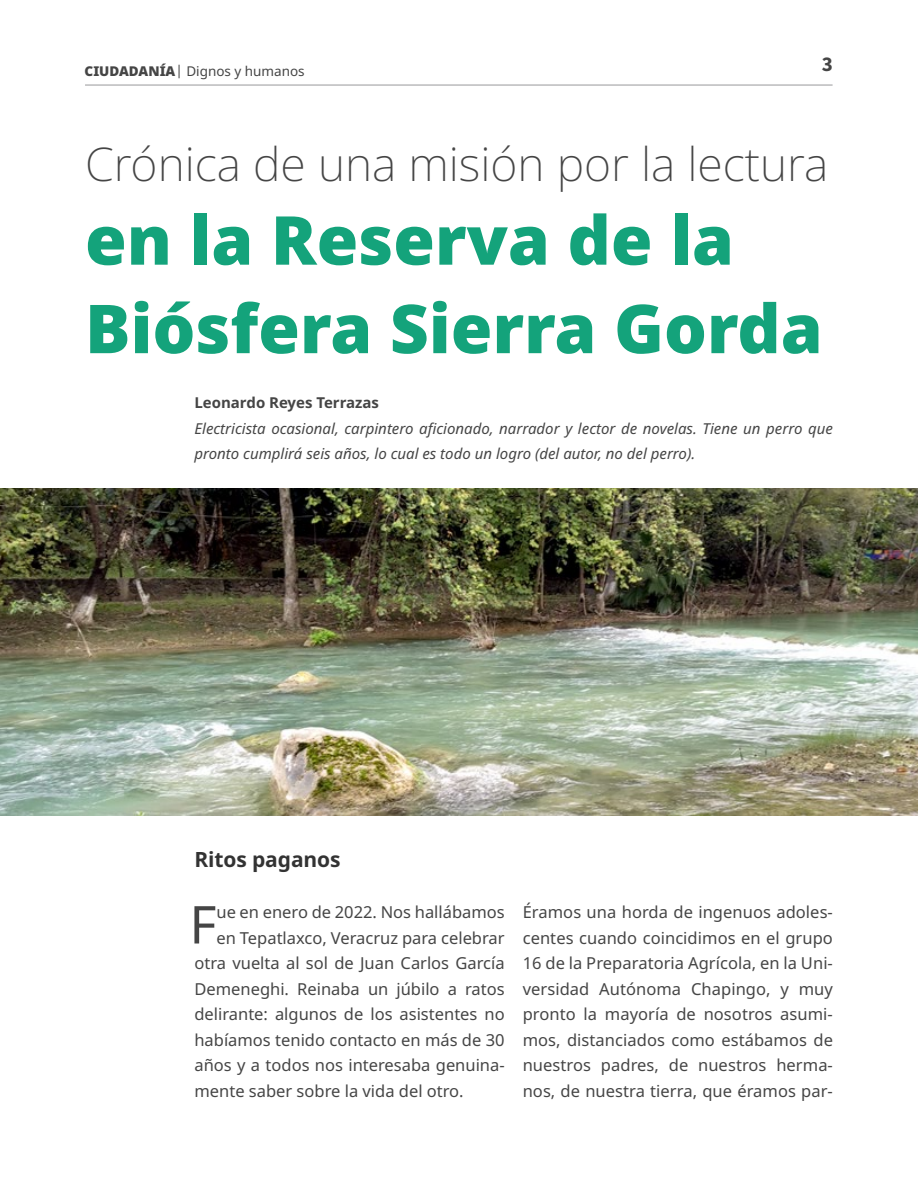
<style>
.page{position:relative;width:918px;height:1188px;background:#fff}
.page>*{position:absolute;margin:0;border:0;box-sizing:border-box;transform-origin:0 0}
.t1{font:900 67.5px/88.5px "Noto Sans";color:#14a37b}
.t2{font:52.2px "Noto Sans";color:#454545}
.t3{font:200 46.5px "Noto Sans";color:#454545}
.t4{font:700 21px "Noto Sans";letter-spacing:-.005em;color:#333}
.t5{font:700 21px "Source Sans Pro";color:#454545}
.t6{font:16.5px/25.5px "Noto Sans";color:#454545;text-align:justify}
.descripcion-autor-italic{font:italic 15px/25.5px "Noto Sans";color:#454545}
.autor{font:700 15px "Noto Sans";color:#454545}
.t7{font:13.5px "Noto Sans";color:#454545}
.s1{font-weight:900}
</style>
<div class="page">
<hr style="left:85px;top:85px;width:748px;height:1px;background:#98989a">
<img style="left:0;top:489px;width:918px;height:327px">
<p class="t7" style="left:85px;top:64px;width:222px"><span class="s1">CIUDADANÍA</span>| Dignos y humanos</p>
<p class="t5" style="left:822px;top:51px;width:13px">3</p>
<h1 class="t3" style="left:85px;top:137px;width:745px">Crónica de una misión por la lectura</h1>
<h1 class="t1" style="left:85px;top:197px;width:739px">en la Reserva de la<br>Biósfera Sierra Gorda</h1>
<p class="autor" style="left:194px;top:394px;width:186px">Leonardo Reyes Terrazas</p>
<p class="descripcion-autor-italic" style="left:194px;top:416px;width:640px">Electricista ocasional, carpintero aficionado, narrador y lector de novelas. Tiene un perro que pronto cumplirá seis años, lo cual es todo un logro (del autor, no del perro).</p>
<h2 class="t4" style="left:194px;top:847px;width:148px">Ritos paganos</h2>
<p class="t2" style="left:189px;top:895px;width:29px">F</p>
<p class="t6" style="left:216px;top:900px;width:290px">ue en enero de 2022. Nos hallábamos</p>
<p class="t6" style="left:216px;top:925px;width:290px">en Tepatlaxco, Veracruz para celebrar</p>
<p class="t6" style="left:194px;top:951px;width:312px">otra vuelta al sol de Juan Carlos García</p>
<p class="t6" style="left:194px;top:976px;width:312px">Demeneghi. Reinaba un júbilo a ratos</p>
<p class="t6" style="left:194px;top:1002px;width:312px">delirante: algunos de los asistentes no</p>
<p class="t6" style="left:194px;top:1027px;width:312px">habíamos tenido contacto en más de 30</p>
<p class="t6" style="left:194px;top:1053px;width:312px">años y a todos nos interesaba genuina-</p>
<p class="t6" style="left:194px;top:1078px;width:271px">mente saber sobre la vida del otro.</p>
<p class="t6" style="left:523px;top:900px;width:312px">Éramos una horda de ingenuos adoles&shy;centes cuando coincidimos en el grupo 16 de la Preparatoria Agrícola, en la Uni&shy;versidad Autónoma Chapingo, y muy pronto la mayoría de nosotros asumi&shy;mos, distanciados como estábamos de nuestros padres, de nuestros herma&shy;nos, de nuestra tierra, que éramos par-</p>
</div>
